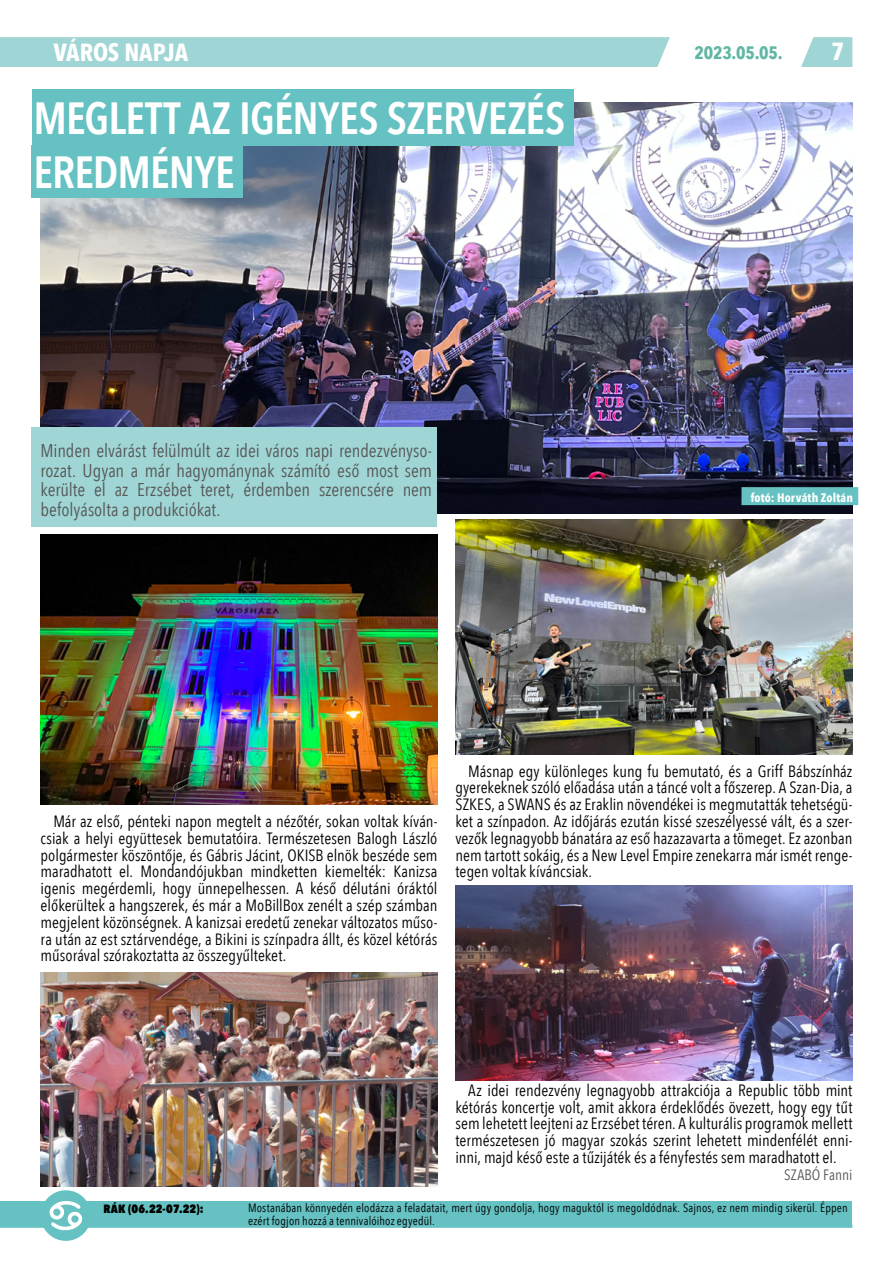
<style>
.page{position:relative;width:893px;height:1263px;background:#fff}
.page>*{position:absolute;margin:0;border:0;box-sizing:border-box;transform-origin:0 0}
.t1{font:600 45px/54px "Avenir Next Condensed";letter-spacing:-.02em;color:#fff}
.Paragraph_Style_1{font:700 24.75px "Avenir Next Condensed";letter-spacing:-.005em;color:#fff}
.lead{font:18.45px/19.5px "Avenir Next Condensed";letter-spacing:-.005em;color:#575756;text-align:justify}
.t2{font:700 18px "Avenir Next Condensed";letter-spacing:-.005em;color:#60b7a3}
.FULL_TEXT_LEFT{font:16.35px/16.8px "Avenir Next Condensed";color:#000;text-align:justify}
.iro{font:15px "Avenir Next Condensed";letter-spacing:.005em;color:#575756}
.footer_line{font:700 12.3px "Avenir Next Condensed";letter-spacing:.015em;color:#fff}
.labjegyzet{font:12px/13px "Avenir Next Condensed";letter-spacing:.015em;color:#000}
.labjegyzet-2{font:800 12px "Avenir Next Condensed";letter-spacing:.01em;color:#000}
</style>
<div class="page">
<img style="left:41px;top:102px;width:811px;height:411px">
<img style="left:41px;top:535px;width:396px;height:270px">
<img style="left:41px;top:972px;width:396px;height:214px">
<img style="left:455px;top:519px;width:397px;height:235px">
<img style="left:455px;top:885px;width:397px;height:195px">
<hr style="left:0;top:1225px;width:852px;height:3px;background:#65c1c2">
<div style="left:0;top:37px;width:670px;height:30px;background:#9fd5d5"></div>
<svg style="left:801px;top:37px;width:51px;height:30px;background:#abdada"></svg>
<div style="left:31px;top:427px;width:406px;height:99px;background:#9fd5d5"></div>
<svg style="left:0;top:1201px;width:1px;height:24px"></svg>
<div style="left:1px;top:1201px;width:851px;height:26px;background:#65c1c2"></div>
<div style="left:41px;top:1190px;width:50px;height:51px;background:#66c2c2;border-radius:50%"></div>
<svg style="left:50px;top:1201px;width:33px;height:30px"></svg>
<div style="left:32px;top:89px;width:541px;height:56px;background:#65c1c2"></div>
<div style="left:31px;top:145px;width:212px;height:53px;background:#65c1c2"></div>
<div style="left:741px;top:487px;width:117px;height:18px;background:#65c1c2"></div>
<p class="Paragraph_Style_1" style="left:53px;top:38px;width:136px">VÁROS NAPJA</p>
<p class="t2" style="left:694px;top:41px;width:90px">2023.05.05.</p>
<h2 class="Paragraph_Style_1" style="left:831px;top:36px;width:14px">7</h2>
<h1 class="t1" style="left:34px;top:90px;width:533px">MEGLETT AZ IGÉNYES SZERVEZÉS<br>EREDMÉNYE</h1>
<p class="lead" style="left:41px;top:440px;width:393px">Minden elvárást felülmúlt az idei város napi rendezvényso&shy;rozat. Ugyan a már hagyománynak számító eső most sem kerülte el az Erzsébet teret, érdemben szerencsére nem befolyásolta a produkciókat.</p>
<p class="footer_line" style="left:751px;top:490px;width:104px">fotó: Horváth Zoltán</p>
<p class="FULL_TEXT_LEFT" style="left:41px;top:812px;width:398px;text-indent:13px">Már az első, pénteki napon megtelt a nézőtér, sokan voltak kíván&shy;csiak a helyi együttesek bemutatóira. Természetesen Balogh László polgármester köszöntője, és Gábris Jácint, OKISB elnök beszéde sem maradhatott el. Mondandójukban mindketten kiemelték: Kanizsa igenis megérdemli, hogy ünnepelhessen. A késő délutáni óráktól előkerültek a hangszerek, és már a MoBillBox zenélt a szép számban megjelent közönségnek. A kanizsai eredetű zenekar változatos műso&shy;ra után az est sztárvendége, a Bikini is színpadra állt, és közel kétórás műsorával szórakoztatta az összegyűlteket.</p>
<p class="FULL_TEXT_LEFT" style="left:455px;top:762px;width:398px;text-indent:13px">Másnap egy különleges kung fu bemutató, és a Griff Bábszínház gyerekeknek szóló előadása után a táncé volt a főszerep. A Szan-Dia, a SZKES, a SWANS és az Eraklin növendékei is megmutatták tehetségü&shy;ket a színpadon. Az időjárás ezután kissé szeszélyessé vált, és a szer&shy;vezők legnagyobb bánatára az eső hazazavarta a tömeget. Ez azonban nem tartott sokáig, és a New Level Empire zenekarra már ismét renge&shy;tegen voltak kíváncsiak.</p>
<p class="FULL_TEXT_LEFT" style="left:455px;top:1081px;width:398px;text-indent:13px">Az idei rendezvény legnagyobb attrakciója a Republic több mint kétórás koncertje volt, amit akkora érdeklődés övezett, hogy egy tűt sem lehetett leejteni az Erzsébet téren. A kulturális programok mellett természetesen jó magyar szokás szerint lehetett mindenfélét enni&shy;inni, majd késő este a tűzijáték és a fényfestés sem maradhatott el.</p>
<p class="iro" style="left:784px;top:1162px;width:70px">SZABÓ Fanni</p>
<p class="labjegyzet-2" style="left:103px;top:1201px;width:102px">RÁK (06.22-07.22):</p>
<p class="labjegyzet" style="left:248px;top:1200px;width:601px">Mostanában könnyedén elodázza a feladatait, mert úgy gondolja, hogy maguktól is megoldódnak. Sajnos, ez nem mindig sikerül. Éppen ezért fogjon hozzá a tennivalóihoz egyedül.</p>
</div>
